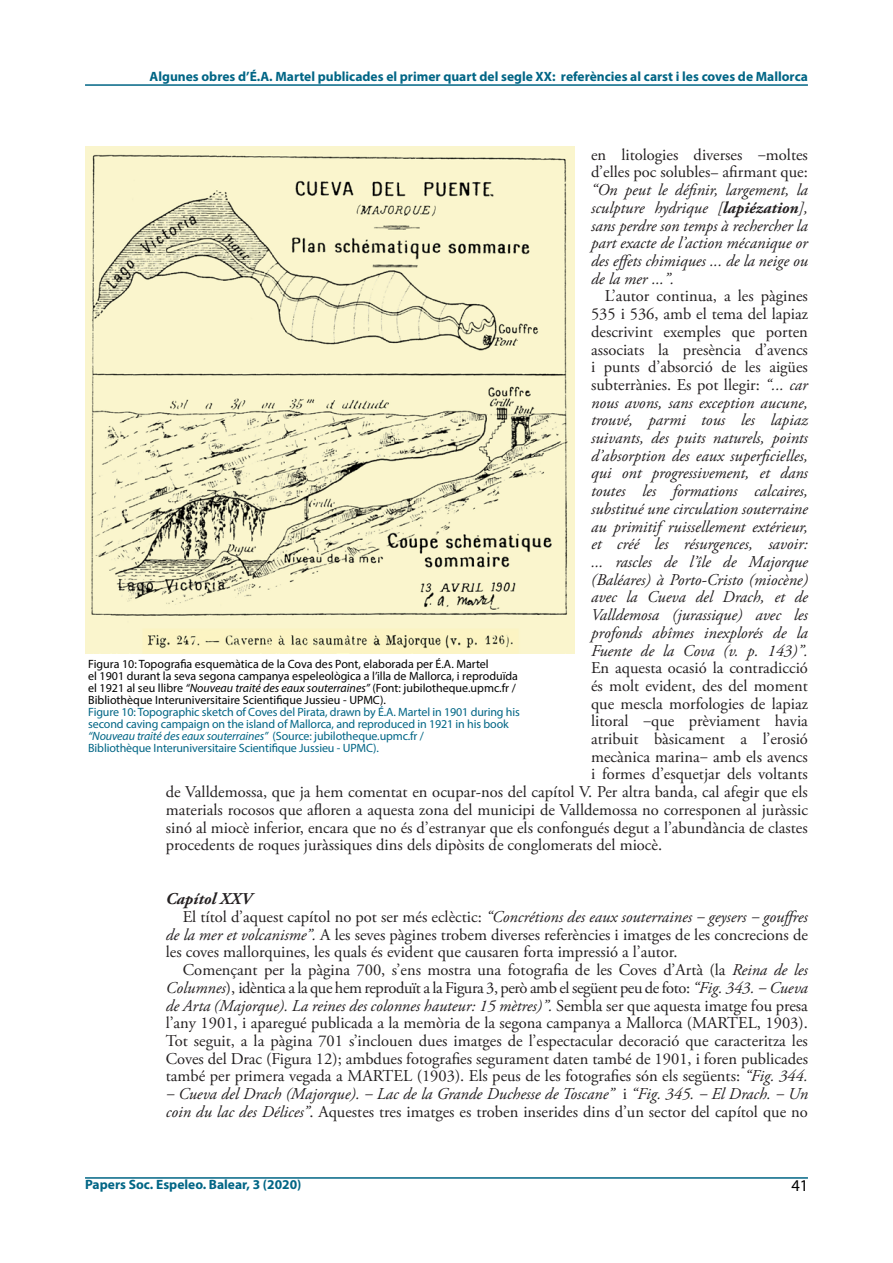
<style>
.page{position:relative;width:893px;height:1263px;background:#fff}
.page>*{position:absolute;margin:0;border:0;box-sizing:border-box;transform-origin:0 0}
.t1{font:16.5px/17.7px "Adobe Garamond Pro";color:#231f20}
.t2{font:italic 16.5px/17.7px "Adobe Garamond Pro";color:#231f20;text-align:justify}
.t3{font:16.5px "Adobe Garamond Pro";letter-spacing:-.025em;color:#231f20}
.t4{font:italic 700 16.5px "Adobe Garamond Pro";color:#231f20}
.t5{font:16.5px "Myriad Pro";color:#000}
.t6{font:700 13.5px "Myriad Pro";color:#006585}
.t7{font:12px/12px "Myriad Pro";color:#000}
.t8{font:12px/12px "Myriad Pro";letter-spacing:-.01em;color:#006585}
.s1{font-weight:700}
.s2{font-style:normal}
.s3{font-style:italic}
</style>
<div class="page">
<hr style="left:85px;top:84px;width:723px;height:2px;background:#006585">
<hr style="left:85px;top:1177px;width:723px;height:2px;background:#006585">
<img style="left:85px;top:147px;width:489px;height:506px">
<p class="t6" style="left:150px;top:67px;width:660px">Algunes obres d’É.A. Martel publicades el primer quart del segle XX: referències al carst i les coves de Mallorca</p>
<p class="t1" style="left:591px;top:146px;width:218px">en litologies diverses ‒moltes d’elles poc solubles‒ afirmant que:</p>
<p class="t2" style="left:591px;top:182px;width:218px">“On peut le définir, largement, la sculpture hydrique [<span class="s1">lapiézation</span>], sans perdre son temps à rechercher la part exacte de l’action mécanique or des effets chimiques ... de la neige ou de la mer ...”.</p>
<p class="t2" style="left:591px;top:288px;width:218px;text-indent:14px"><span class="s2">L’autor continua, a les pàgines 535 i 536, amb el tema del lapiaz descrivint exemples que porten associats la presència d’avencs i punts d’absorció de les aigües subterrànies. Es pot llegir:</span> “... car nous avons, sans exception aucune, trouvé, parmi tous les lapiaz suivants, des puits naturels, points d’absorption des eaux superficielles, qui ont progressivement, et dans toutes les formations calcaires, substitué une circulation souterraine au primitif ruissellement extérieur, et créé les résurgences, savoir: ... rascles de l’île de Majorque (Baléares) à Porto-Cristo (miocène) avec la Cueva del Drach, et de Valldemosa (jurassique) avec les profonds abîmes inexplorés de la Fuente de la Cova (v. p. 143)”.</p>
<p class="t1" style="left:591px;top:660px;width:218px">En aquesta ocasió la contradicció</p>
<p class="t1" style="left:591px;top:677px;width:218px">és molt evident, des del moment</p>
<p class="t1" style="left:591px;top:695px;width:218px">que mescla morfologies de lapiaz</p>
<p class="t1" style="left:591px;top:713px;width:218px">litoral ‒que prèviament havia</p>
<p class="t1" style="left:591px;top:730px;width:218px">atribuit bàsicament a l’erosió</p>
<p class="t1" style="left:591px;top:748px;width:218px">mecànica marina‒ amb els avencs</p>
<p class="t1" style="left:591px;top:766px;width:218px">i formes d’esquetjar dels voltants</p>
<p class="t1" style="left:166px;top:784px;width:644px">de Valldemossa, que ja hem comentat en ocupar-nos del capítol V. Per altra banda, cal afegir que els</p>
<p class="t1" style="left:166px;top:801px;width:644px">materials rocosos que afloren a aquesta zona del municipi de Valldemossa no corresponen al juràssic</p>
<p class="t1" style="left:166px;top:819px;width:643px">sinó al miocè inferior, encara que no és d’estranyar que els confongués degut a l’abundància de clastes</p>
<p class="t1" style="left:166px;top:837px;width:498px">procedents de roques juràssiques dins dels dipòsits de conglomerats del miocè.</p>
<p class="t4" style="left:166px;top:889px;width:87px">Capítol XXV</p>
<p class="t2" style="left:183px;top:908px;width:627px"><span class="s2">El títol d’aquest capítol no pot ser més eclèctic:</span> “Concrétions des eaux souterraines ‒ geysers ‒ gouffres</p>
<p class="t1" style="left:166px;top:926px;width:644px"><span class="s3">de la mer et volcanisme”.</span> A les seves pàgines trobem diverses referències i imatges de les concrecions de</p>
<p class="t1" style="left:166px;top:944px;width:513px">les coves mallorquines, les quals és evident que causaren forta impressió a l’autor.</p>
<p class="t1" style="left:183px;top:962px;width:626px">Començant per la pàgina 700, s’ens mostra una fotografia de les Coves d’Artà (la <span class="s3">Reina de les</span></p>
<p class="t3" style="left:166px;top:978px;width:644px"><span class="s3">Columnes</span>), idèntica a la que hem reproduït a la Figura 3, però amb el següent peu de foto: <span class="s3">“Fig. 343. ‒ Cueva</span></p>
<p class="t2" style="left:166px;top:997px;width:644px">de Arta (Majorque). La reines des colonnes hauteur: 15 mètres)”. <span class="s2">Sembla ser que aquesta imatge fou presa</span></p>
<p class="t1" style="left:166px;top:1015px;width:644px">l’any 1901, i aparegué publicada a la memòria de la segona campanya a Mallorca (MARTEL, 1903).</p>
<p class="t1" style="left:166px;top:1032px;width:643px">Tot seguit, a la pàgina 701 s’inclouen dues imatges de l’espectacular decoració que caracteritza les</p>
<p class="t1" style="left:166px;top:1050px;width:644px">Coves del Drac (Figura 12); ambdues fotografies segurament daten també de 1901, i foren publicades</p>
<p class="t1" style="left:166px;top:1068px;width:644px">també per primera vegada a MARTEL (1903). Els peus de les fotografies són els següents: <span class="s3">“Fig. 344.</span></p>
<p class="t2" style="left:166px;top:1085px;width:644px">‒ Cueva del Drach (Majorque). ‒ Lac de la Grande Duchesse de Toscane” <span class="s2">i</span> “Fig. 345. ‒ El Drach. ‒ Un</p>
<p class="t1" style="left:166px;top:1103px;width:644px"><span class="s3">coin du lac des Délices”</span>. Aquestes tres imatges es troben inserides dins d’un sector del capítol que no</p>
<p class="t7" style="left:88px;top:657px;width:431px">Figura 10: Topografia esquemàtica de la Cova des Pont, elaborada per É.A. Martel<br>el 1901 durant la seva segona campanya espeleològica a l’illa de Mallorca, i reproduïda el 1921 al seu llibre <span class="s3">“Nouveau traité des eaux souterraines”</span> (Font: jubilotheque.upmc.fr / Bibliothèque Interuniversitaire Scientifique Jussieu - UPMC).</p>
<p class="t8" style="left:88px;top:705px;width:433px">Figure 10: Topographic sketch of Coves del Pirata, drawn by É.A. Martel in 1901 during his second caving campaign on the island of Mallorca, and reproduced in 1921 in his book <span class="s3">“Nouveau traité des eaux souterraines”</span> (Source: jubilotheque.upmc.fr /<br>Bibliothèque Interuniversitaire Scientifique Jussieu - UPMC).</p>
<p class="t6" style="left:85px;top:1176px;width:218px">Papers Soc. Espeleo. Balear, 3 (2020)</p>
<p class="t5" style="left:791px;top:1175px;width:18px">41</p>
</div>
